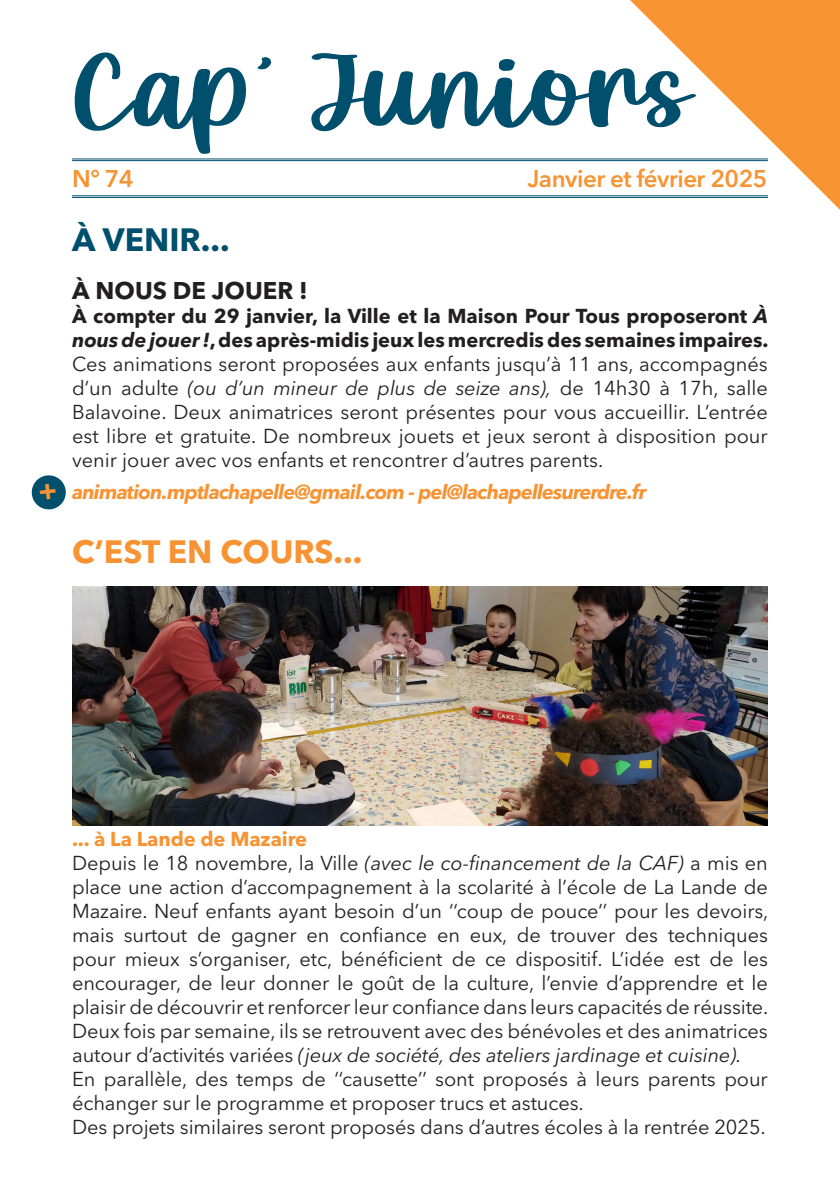
<style>
.page{position:relative;width:840px;height:1191px;background:#fff}
.page>*{position:absolute;margin:0;border:0;box-sizing:border-box;transform-origin:0 0}
.t1{font:76px "Milky Matcha Personal Use";letter-spacing:.025em;color:#004f6c}
.t2{font:700 32px "Avenir Next Cyr";color:#f79332}
.t3{font:700 32px "Avenir Next Cyr";color:#004f6c}
.t4{font:600 24px "Avenir Next Cyr";letter-spacing:-.02em;color:#f79332}
.t5{font:700 24px "Avenir Next Cyr";color:#231f20}
.t6{font:20px/24px "Avenir Next Cyr";letter-spacing:-.005em;color:#231f20;text-align:justify}
.t7{font:700 20px/24px "Avenir Next Cyr";color:#231f20}
.t8{font:italic 700 20px "Avenir Next Cyr";letter-spacing:-.04em;color:#f79332}
.t9{font:700 20px "Avenir Next Cyr";letter-spacing:-.005em;color:#f79332}
.s1{font-style:italic}
</style>
<div class="page">
<svg style="left:629px;top:0;width:210px;height:209px"></svg>
<hr style="left:72px;top:159px;width:695px;height:1px;background:#004f6c">
<hr style="left:72px;top:160px;width:695px;height:1px;background:#004f6c">
<hr style="left:72px;top:195px;width:695px;height:1px;background:#004f6c">
<hr style="left:72px;top:197px;width:695px;height:1px;background:#004f6c">
<img style="left:72px;top:587px;width:695px;height:238px">
<svg style="left:31px;top:475px;width:35px;height:35px"></svg>
<p class="t1" style="left:72px;top:58px;width:621px">CAP’ JUNIORS</p>
<p class="t4" style="left:72px;top:164px;width:63px">N° 74</p>
<p class="t4" style="left:527px;top:164px;width:241px">Janvier et février 2025</p>
<p class="t3" style="left:72px;top:220px;width:159px">À VENIR...</p>
<p class="t5" style="left:72px;top:276px;width:237px">À NOUS DE JOUER !</p>
<p class="t7" style="left:72px;top:304px;width:697px">À compter du 29 janvier, la Ville et la Maison Pour Tous proposeront <span class="s1">À nous de jouer !</span>, des après-midis jeux les mercredis des semaines impaires.</p>
<p class="t6" style="left:72px;top:352px;width:697px">Ces animations seront proposées aux enfants jusqu’à 11 ans, accompagnés d’un adulte <span class="s1">(ou d’un mineur de plus de seize ans),</span> de 14h30 à 17h, salle Balavoine. Deux animatrices seront présentes pour vous accueillir. L’entrée est libre et gratuite. De nombreux jouets et jeux seront à disposition pour venir jouer avec vos enfants et rencontrer d’autres parents.</p>
<p class="t8" style="left:72px;top:480px;width:575px">animation.mptlachapelle@gmail.com - pel@lachapellesurerdre.fr</p>
<p class="t2" style="left:72px;top:532px;width:291px">C’EST EN COURS...</p>
<p class="t9" style="left:72px;top:826px;width:236px">... à La Lande de Mazaire</p>
<p class="t6" style="left:72px;top:850px;width:697px">Depuis le 18 novembre, la Ville <span class="s1">(avec le co-financement de la CAF)</span> a mis en place une action d’accompagnement à la scolarité à l’école de La Lande de Mazaire. Neuf enfants ayant besoin d’un ‘‘coup de pouce’’ pour les devoirs, mais surtout de gagner en confiance en eux, de trouver des techniques pour mieux s’organiser, etc, bénéficient de ce dispositif. L’idée est de les encourager, de leur donner le goût de la culture, l’envie d’apprendre et le plaisir de découvrir et renforcer leur confiance dans leurs capacités de réussite.<br>Deux fois par semaine, ils se retrouvent avec des bénévoles et des animatrices autour d’activités variées <span class="s1">(jeux de société, des ateliers jardinage et cuisine).</span></p>
<p class="t6" style="left:72px;top:1066px;width:696px">En parallèle, des temps de ‘‘causette’’ sont proposés à leurs parents pour échanger sur le programme et proposer trucs et astuces.</p>
<p class="t6" style="left:72px;top:1114px;width:694px">Des projets similaires seront proposés dans d’autres écoles à la rentrée 2025.</p>
</div>
